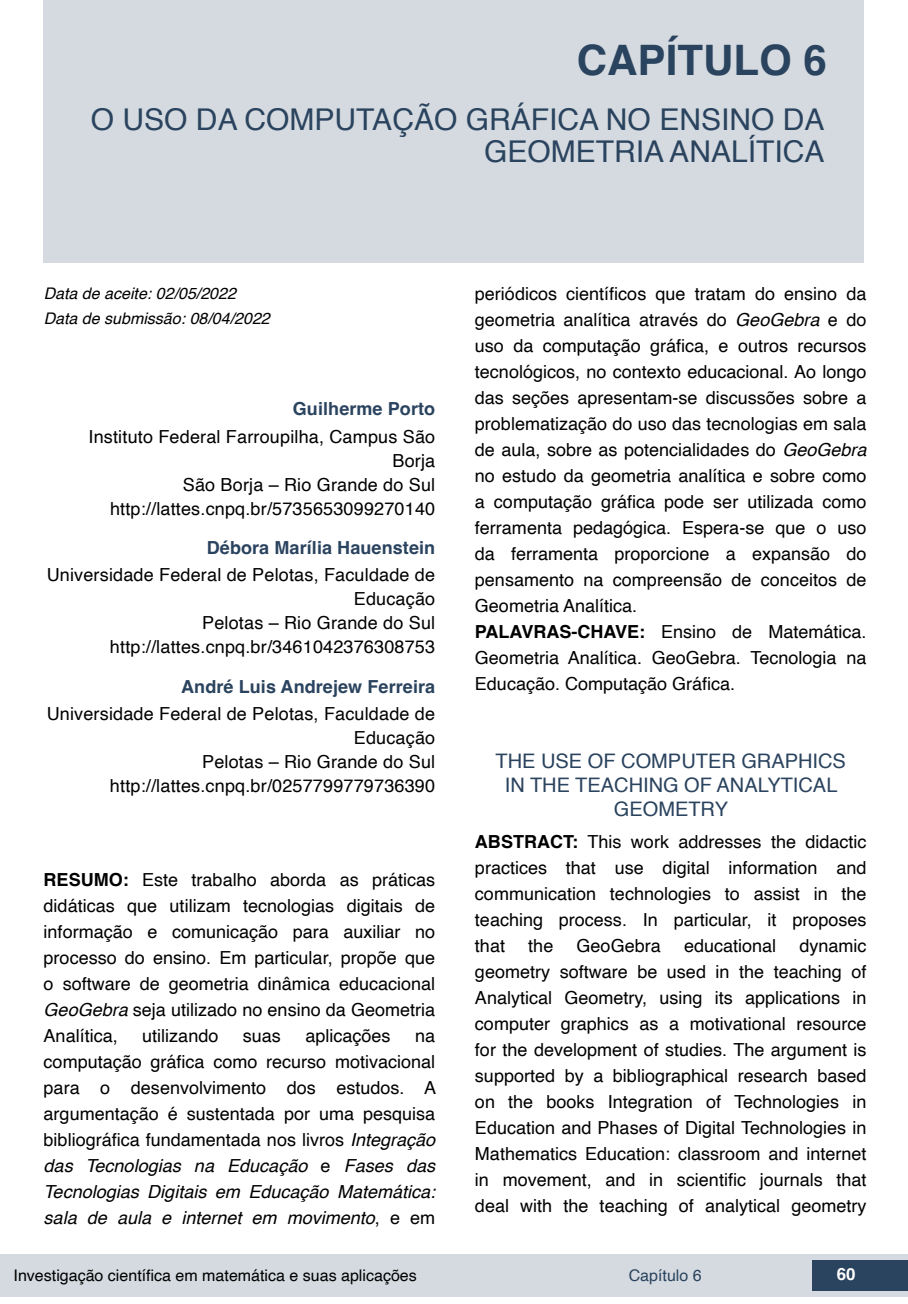
<style>
.page{position:relative;width:908px;height:1304px;background:#fff}
.page>*{position:absolute;margin:0;border:0;box-sizing:border-box;transform-origin:0 0}
.t1{font:700 42px "Helvetica";color:#2a435e}
.t2{font:30px/32px "Helvetica";color:#2a435e;text-align:right}
.t3{font:20px/24px "Helvetica";color:#2a435e;text-align:center}
.t4{font:18px/26px "Helvetica";color:#000;text-align:justify}
.t5{font:700 18px "Helvetica";letter-spacing:.005em;color:#2a435e}
.t6{font:700 16.8px "Helvetica";color:#fff}
.t7{font:16px "Helvetica";color:#000}
.t8{font:italic 16px "Helvetica";color:#000}
.t9{font:16px "Helvetica";color:#2a435e}
.s1{font-weight:700}
.s2{font-style:italic}
</style>
<div class="page">
<div style="left:0;top:1254px;width:906px;height:43px;background:#d4dadf"></div>
<div style="left:812px;top:1261px;width:95px;height:30px;background:#2a435e"></div>
<div style="left:44px;top:0;width:819px;height:263px;background:#d4dadf"></div>
<h1 class="t1" style="left:576px;top:35px;width:251px">CAPÍTULO 6</h1>
<h2 class="t2" style="left:91px;top:104px;width:734px">O USO DA COMPUTAÇÃO GRÁFICA NO ENSINO DA<br>GEOMETRIA ANALÍTICA</h2>
<p class="t8" style="left:44px;top:280px;width:194px">Data de aceite: 02/05/2022</p>
<p class="t8" style="left:44px;top:306px;width:227px">Data de submissão: 08/04/2022</p>
<p class="t5" style="left:293px;top:398px;width:144px">Guilherme Porto</p>
<p class="t4" style="left:88px;top:425px;width:348px;line-height:24px;text-align:right">Instituto Federal Farroupilha, Campus São<br>Borja<br>São Borja – Rio Grande do Sul http://lattes.cnpq.br/5735653099270140</p>
<p class="t5" style="left:207px;top:537px;width:230px">Débora Marília Hauenstein</p>
<p class="t4" style="left:47px;top:564px;width:390px;line-height:24px;text-align:right">Universidade Federal de Pelotas, Faculdade de<br>Educação<br>Pelotas – Rio Grande do Sul http://lattes.cnpq.br/3461042376308753</p>
<p class="t5" style="left:181px;top:675px;width:255px">André Luis Andrejew Ferreira</p>
<p class="t4" style="left:47px;top:702px;width:390px;line-height:24px;text-align:right">Universidade Federal de Pelotas, Faculdade de<br>Educação<br>Pelotas – Rio Grande do Sul http://lattes.cnpq.br/0257799779736390</p>
<p class="t4" style="left:44px;top:867px;width:393px"><span class="s1">RESUMO:</span> Este trabalho aborda as práticas didáticas que utilizam tecnologias digitais de informação e comunicação para auxiliar no processo do ensino. Em particular, propõe que o software de geometria dinâmica educacional <span class="s2">GeoGebra</span> seja utilizado no ensino da Geometria Analítica,</p>
<p class="t4" style="left:142px;top:1023px;width:78px">utilizando</p>
<p class="t4" style="left:243px;top:1023px;width:40px">suas</p>
<p class="t4" style="left:305px;top:1023px;width:87px">aplicações</p>
<p class="t4" style="left:44px;top:1023px;width:394px;text-indent:371px">na computação gráfica como recurso motivacional para o desenvolvimento dos estudos. A argumentação é sustentada por uma pesquisa bibliográfica fundamentada nos livros <span class="s2">Integração das Tecnologias na Educação</span> e <span class="s2">Fases das Tecnologias Digitais em Educação Matemática: sala de aula e internet em movimento</span>, e em</p>
<p class="t4" style="left:474px;top:281px;width:393px;text-align:left">periódicos científicos que tratam do ensino da geometria analítica através do <span class="s2">GeoGebra</span> e do uso da computação gráfica, e outros recursos tecnológicos, no contexto educacional. Ao longo das seções apresentam-se discussões sobre a problematização do uso das tecnologias em sala de aula, sobre as potencialidades do <span class="s2">GeoGebra </span>no estudo da geometria analítica e sobre como a computação gráfica pode ser utilizada como ferramenta pedagógica. Espera-se que o uso da ferramenta proporcione a expansão do pensamento na compreensão de conceitos de Geometria Analítica.<br><span class="s1">PALAVRAS-CHAVE:</span> Ensino de Matemática.<br>Geometria Analítica. GeoGebra. Tecnologia na Educação. Computação Gráfica.</p>
<p class="t3" style="left:495px;top:750px;width:352px">THE USE OF COMPUTER GRAPHICS<br>IN THE TEACHING OF ANALYTICAL<br>GEOMETRY</p>
<p class="t4" style="left:475px;top:829px;width:393px"><span class="s1">ABSTRACT:</span> This work addresses the didactic practices that use digital information and communication technologies to assist in the teaching process. In particular, it proposes that</p>
<p class="t4" style="left:528px;top:933px;width:27px">the</p>
<p class="t4" style="left:576px;top:933px;width:86px">GeoGebra</p>
<p class="t4" style="left:683px;top:933px;width:94px">educational</p>
<p class="t4" style="left:475px;top:933px;width:393px;text-indent:324px">dynamic geometry software be used in the teaching of Analytical Geometry, using its applications in computer graphics as a motivational resource for the development of studies. The argument is supported by a bibliographical research based on the books Integration of Technologies in Education and Phases of Digital Technologies in Mathematics Education: classroom and internet in movement, and in scientific journals that deal with the teaching of analytical geometry</p>
<p class="t7" style="left:14px;top:1263px;width:404px">Investigação científica em matemática e suas aplicações</p>
<p class="t9" style="left:628px;top:1263px;width:74px">Capítulo 6</p>
<p class="t6" style="left:836px;top:1264px;width:20px">60</p>
</div>
